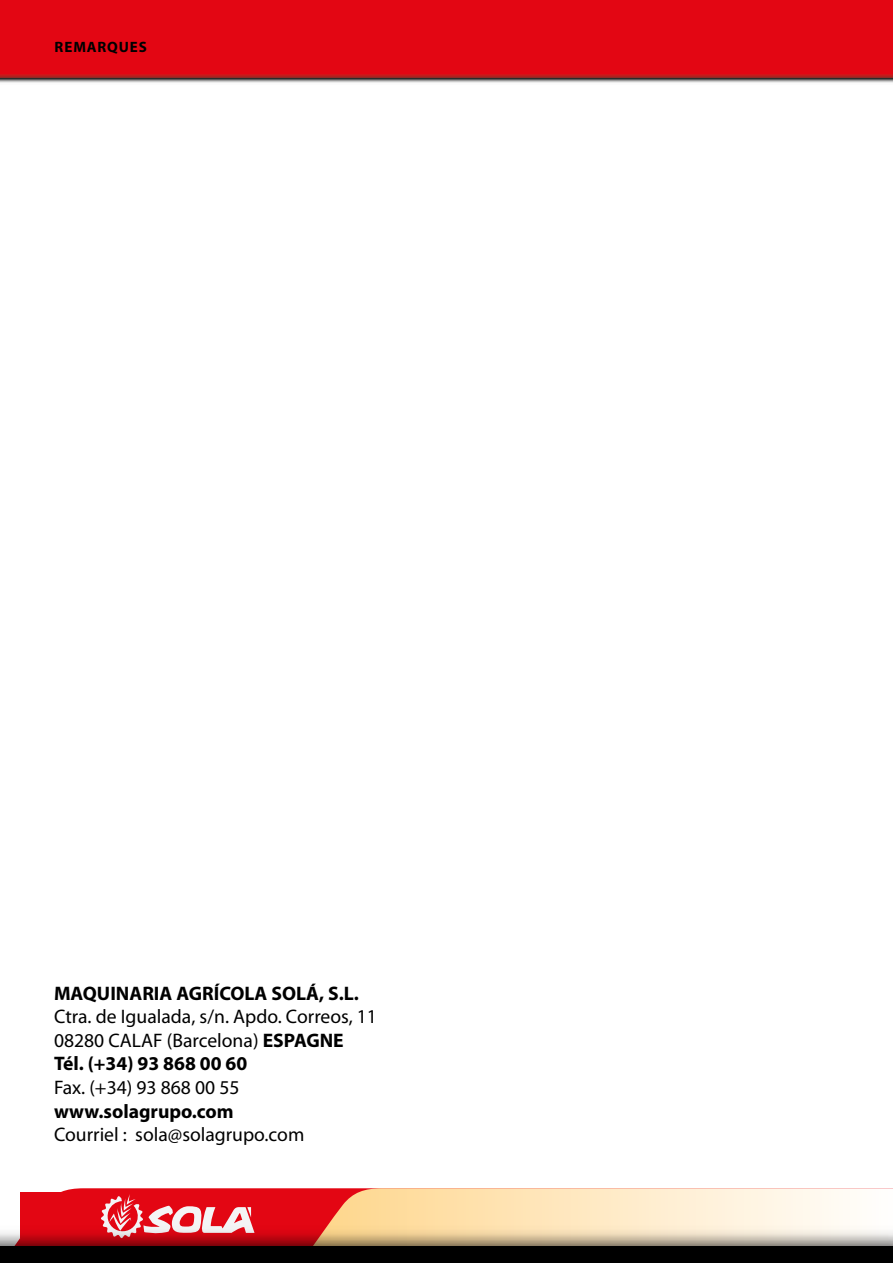
<style>
.page{position:relative;width:893px;height:1263px;background:#fff}
.page>*{position:absolute;margin:0;border:0;box-sizing:border-box;transform-origin:0 0}
.t1{font:19.65px/23.5px "Myriad Pro";color:#000}
.t2{font:700 19.65px "Myriad Pro";color:#000}
.t3{font:700 15px "Myriad Pro";letter-spacing:.055em;color:#000}
.s1{font-weight:700}
</style>
<div class="page">
<svg style="left:20px;top:1188px;width:81px;height:35px;background:#e41723"></svg>
<svg style="left:101px;top:1188px;width:792px;height:35px;background:#f6ae9a"></svg>
<img style="left:0;top:1223px;width:893px;height:23px">
<div style="left:0;top:1246px;width:893px;height:17px;background:#000"></div>
<img style="left:0;top:77px;width:893px;height:6px">
<div style="left:0;top:0;width:893px;height:73px;background:#e30613"></div>
<p class="t3" style="left:55px;top:38px;width:94px">REMARQUES</p>
<p class="t2" style="left:54px;top:980px;width:306px">MAQUINARIA AGRÍCOLA SOLÁ, S.L.</p>
<p class="t1" style="left:54px;top:1005px;width:325px">Ctra. de Igualada, s/n. Apdo. Correos, 11<br>08280 CALAF (Barcelona) <span class="s1">ESPAGNE<br>Tél. (+34) 93 868 00 60</span></p>
<p class="t1" style="left:54px;top:1075px;width:187px">Fax. (+34) 93 868 00 55</p>
<p class="t2" style="left:54px;top:1098px;width:181px">www.solagrupo.com</p>
<p class="t1" style="left:54px;top:1122px;width:252px">Courriel : sola@solagrupo.com</p>
</div>
